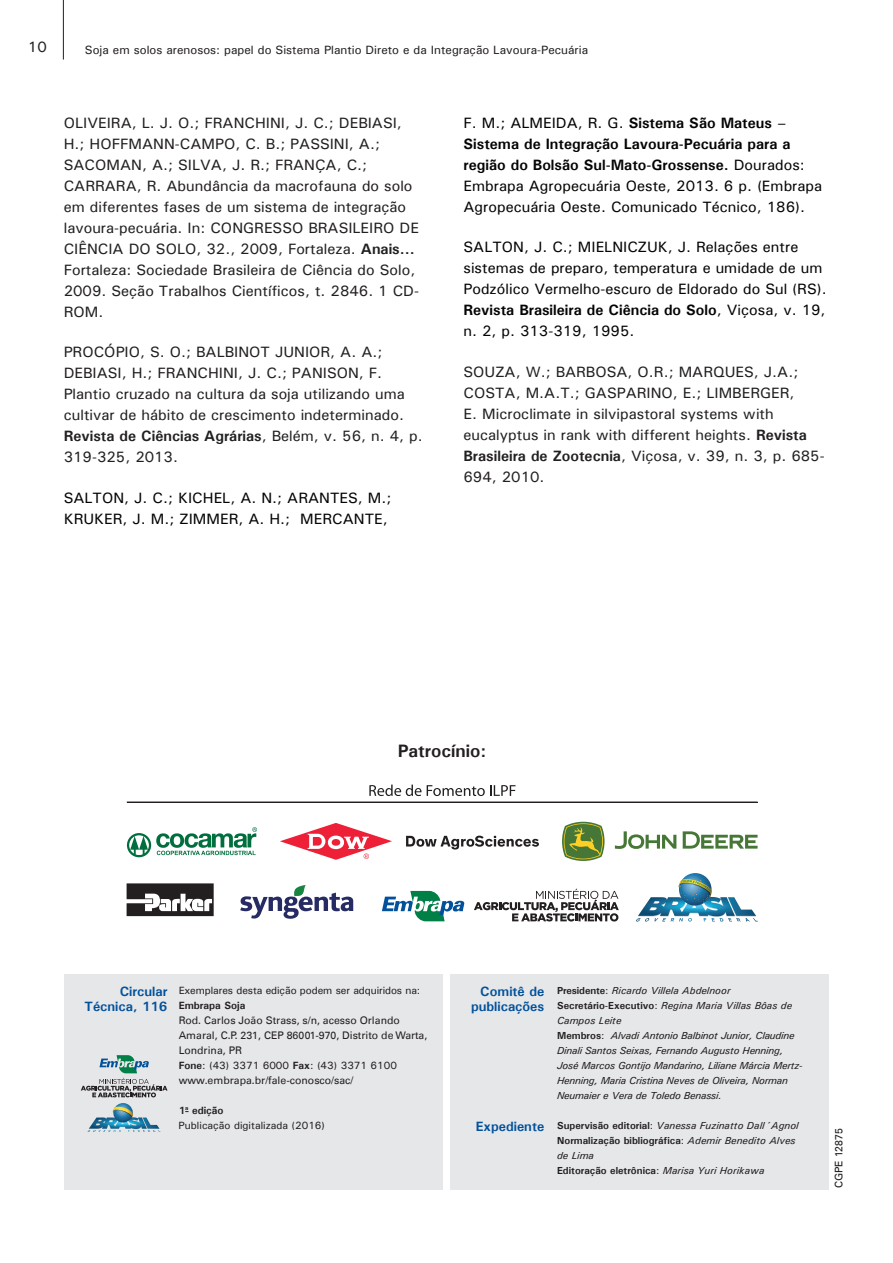
<style>
.page{position:relative;width:893px;height:1263px;background:#fff}
.page>*{position:absolute;margin:0;border:0;box-sizing:border-box;transform-origin:0 0}
.t1{font:700 18px "Univers";color:#231f20}
.t2{font:15px/21px "Univers";color:#231f20}
.t3{font:15px/21px "Univers";color:#040503}
.t4{font:700 13.5px/15px "Univers";color:#01519b;text-align:right}
.t5{font:12px "Univers";color:#231f20}
.t6{font:10.5px/15px "Univers LT";color:#231f20}
.t7{font:10.5px/15px "Univers";color:#231f20}
.t8{font:700 10.5px "Univers";color:#231f20}
.t9{font:italic 10.2px/15px "Univers";letter-spacing:-.02em;color:#231f20}
.t10{font:italic 10.2px/15px "Univers";color:#231f20}
.s1{font-weight:700}
.s2{font-weight:700;font-style:normal}
.s3{font-style:normal}
</style>
<div class="page">
<hr style="left:63px;top:0;width:1px;height:60px;background:#231f20">
<div style="left:451px;top:974px;width:378px;height:215px;background:#e6e7e9"></div>
<div style="left:64px;top:974px;width:378px;height:215px;background:#e6e7e9"></div>
<svg style="left:81px;top:1055px;width:87px;height:42px"></svg>
<svg style="left:88px;top:1103px;width:73px;height:29px"></svg>
<hr style="left:127px;top:802px;width:631px;height:1px;background:#231f20">
<svg style="left:127px;top:827px;width:130px;height:30px"></svg>
<svg style="left:683px;top:831px;width:75px;height:18px"></svg>
<svg style="left:615px;top:831px;width:61px;height:18px"></svg>
<svg style="left:562px;top:822px;width:42px;height:39px;background:#7c964a"></svg>
<svg style="left:406px;top:836px;width:133px;height:13px"></svg>
<svg style="left:280px;top:823px;width:112px;height:37px"></svg>
<svg style="left:369px;top:784px;width:52px;height:12px"></svg>
<svg style="left:427px;top:785px;width:88px;height:11px"></svg>
<svg style="left:240px;top:885px;width:113px;height:34px"></svg>
<svg style="left:127px;top:883px;width:87px;height:33px"></svg>
<svg style="left:679px;top:873px;width:32px;height:33px"></svg>
<img style="left:636px;top:879px;width:122px;height:42px">
<svg style="left:474px;top:888px;width:145px;height:33px"></svg>
<svg style="left:382px;top:891px;width:83px;height:30px"></svg>
<p class="t2" style="left:28px;top:36px;width:20px">10</p>
<p class="t5" style="left:85px;top:42px;width:505px">Soja em solos arenosos: papel do Sistema Plantio Direto e da Integração Lavoura-Pecuária</p>
<p class="t2" style="left:64px;top:112px;width:357px">OLIVEIRA, L. J. O.; FRANCHINI, J. C.; DEBIASI, H.; HOFFMANN-CAMPO, C. B.; PASSINI, A.; SACOMAN, A.; SILVA, J. R.; FRANÇA, C.; CARRARA, R. Abundância da macrofauna do solo em diferentes fases de um sistema de integração lavoura-pecuária. In: CONGRESSO BRASILEIRO DE CIÊNCIA DO SOLO, 32., 2009, Fortaleza. <span class="s1">Anais...<br></span>Fortaleza: Sociedade Brasileira de Ciência do Solo, 2009. Seção Trabalhos Científicos, t. 2846. 1 CD-ROM.</p>
<p class="t2" style="left:64px;top:341px;width:360px">PROCÓPIO, S. O.; BALBINOT JUNIOR, A. A.; DEBIASI, H.; FRANCHINI, J. C.; PANISON, F.<br>Plantio cruzado na cultura da soja utilizando uma cultivar de hábito de crescimento indeterminado.<br><span class="s1">Revista de Ciências Agrárias</span>, Belém, v. 56, n. 4, p.<br>319-325, 2013.</p>
<p class="t3" style="left:64px;top:487px;width:329px">SALTON, J. C.; KICHEL, A. N.; ARANTES, M.;<br>KRUKER, J. M.; ZIMMER, A. H.; MERCANTE,</p>
<p class="t3" style="left:463px;top:112px;width:360px">F. M.; ALMEIDA, R. G. <span class="s1">Sistema São Mateus – Sistema de Integração Lavoura-Pecuária para a região do Bolsão Sul-Mato-Grossense.</span> Dourados:<br>Embrapa Agropecuária Oeste, 2013. 6 p. (Embrapa Agropecuária Oeste. Comunicado Técnico, 186).</p>
<p class="t3" style="left:463px;top:236px;width:365px">SALTON, J. C.; MIELNICZUK, J. Relações entre sistemas de preparo, temperatura e umidade de um Podzólico Vermelho-escuro de Eldorado do Sul (RS).<br><span class="s1">Revista Brasileira de Ciência do Solo</span>, Viçosa, v. 19, n. 2, p. 313-319, 1995.</p>
<p class="t2" style="left:463px;top:361px;width:363px">SOUZA, W.; BARBOSA, O.R.; MARQUES, J.A.; COSTA, M.A.T.; GASPARINO, E.; LIMBERGER,<br>E. Microclimate in silvipastoral systems with eucalyptus in rank with different heights. <span class="s1">Revista Brasileira de Zootecnia</span>, Viçosa, v. 39, n. 3, p. 685- 694, 2010.</p>
<p class="t1" style="left:398px;top:739px;width:90px">Patrocínio:</p>
<p class="t4" style="left:85px;top:984px;width:84px">Circular<br>Técnica, 116</p>
<p class="t7" style="left:179px;top:982px;width:243px">Exemplares desta edição podem ser adquiridos na:</p>
<p class="t8" style="left:179px;top:999px;width:68px">Embrapa Soja</p>
<p class="t6" style="left:179px;top:1013px;width:250px">Rod. Carlos João Strass, s/n, acesso Orlando<br>Amaral, C.P. 231, CEP 86001-970, Distrito de Warta,<br>Londrina, PR</p>
<p class="t7" style="left:179px;top:1057px;width:220px"><span class="s1">Fone</span>: (43) 3371 6000 <span class="s1">Fax</span>: (43) 3371 6100</p>
<p class="t6" style="left:179px;top:1073px;width:176px">www.embrapa.br/fale-conosco/sac/</p>
<p class="t7" style="left:179px;top:1102px;width:148px"><span class="s1">1</span><sup>a</sup> <span class="s1">edição<br></span>Publicação digitalizada (2016)</p>
<p class="t4" style="left:471px;top:984px;width:75px">Comitê de publicações</p>
<p class="t4" style="left:476px;top:1119px;width:70px">Expediente</p>
<p class="t9" style="left:557px;top:982px;width:247px"><span class="s2">Presidente</span><span class="s3">:</span> Ricardo Villela Abdelnoor <span class="s2">Secretário-Executivo</span><span class="s3">:</span> Regina Maria Villas Bôas de Campos Leite<br><span class="s2">Membros</span><span class="s3">:</span> Alvadi Antonio Balbinot Junior, Claudine Dinali Santos Seixas, Fernando Augusto Henning, José Marcos Gontijo Mandarino, Liliane Márcia Mertz-Henning, Maria Cristina Neves de Oliveira, Norman Neumaier e Vera de Toledo Benassi.</p>
<p class="t10" style="left:557px;top:1117px;width:243px"><span class="s2">Supervisão editorial</span><span class="s3">:</span> Vanessa Fuzinatto Dall´Agnol <span class="s2">Normalização bibliográfica</span><span class="s3">:</span> Ademir Benedito Alves de Lima<br><span class="s2">Editoração eletrônica</span><span class="s3">:</span> Marisa Yuri Horikawa</p>
<p class="t6" style="left:831px;top:1188px;width:61px;rotate:-90deg">CGPE 12875</p>
</div>
